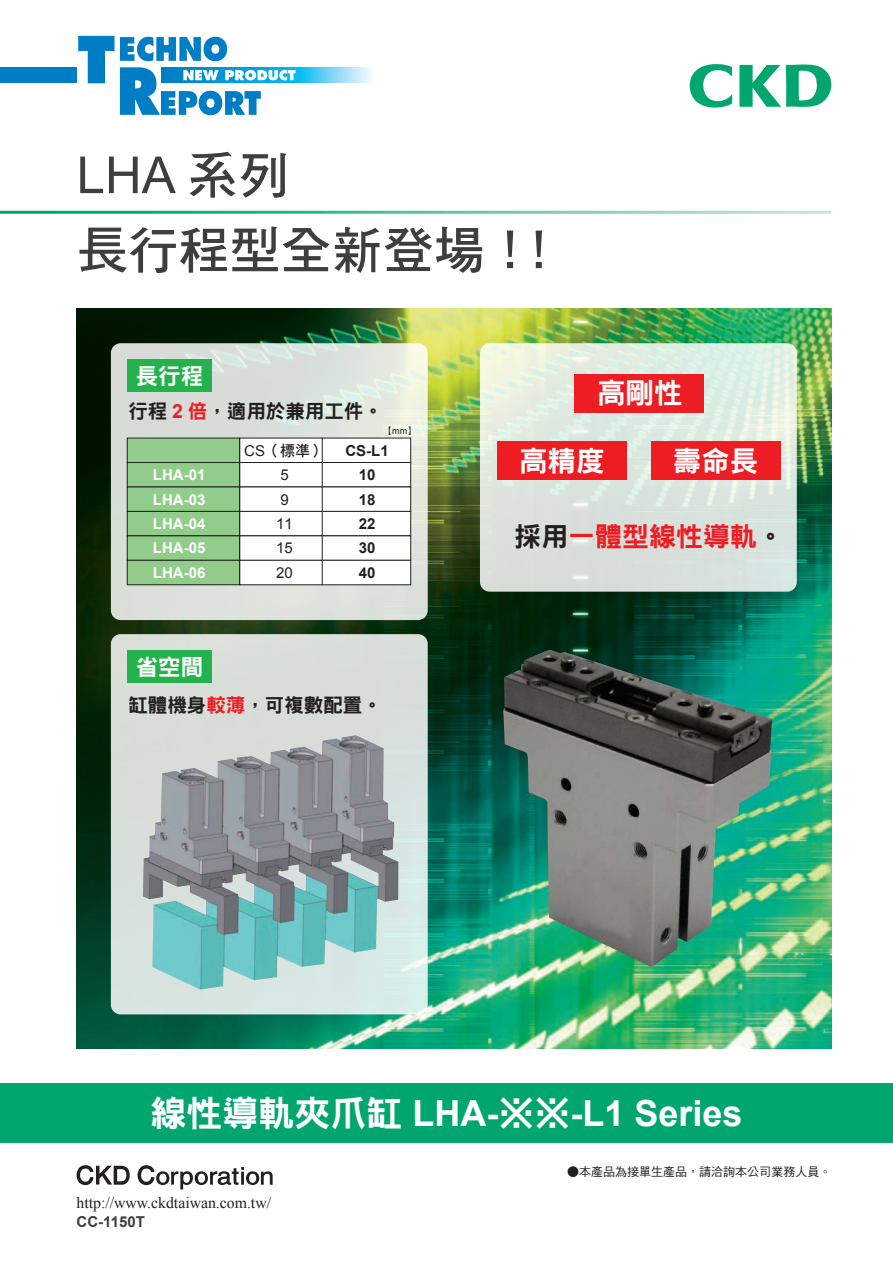
<style>
.page{position:relative;width:893px;height:1263px;background:#fff}
.page>*{position:absolute;margin:0;border:0;box-sizing:border-box;transform-origin:0 0}
.Head{font:51px/75px "DF Hei Std W7";color:#3e3e3f}
.Head_1{font:700 36px "Arial";color:#fff}
.t1{font:28.5px "DF Hei Std W9";color:#fff}
.t2{font:27px "DF Hei Std W9";color:#ee1d23}
.t3{font:22.5px "DF Hei Std W9";color:#fff}
.t4{font:19.5px "DF Hei Std W9";color:#231f20}
.t5{font:15.75px "Times New Roman";color:#231f20}
.t6{font:700 15px/24.3px "Arial";color:#fff;text-align:justify}
.t7{font:700 15px/24.3px "Arial";color:#231f20;text-align:center}
.t8{font:15px/24.3px "Arial";color:#231f20;text-align:center}
.t9{font:700 15px "Arial";color:#3e3e3f}
.Body_bullet{font:12px "DF Hei Std W5";color:#231f20}
.t10{font:9px "DF Hei Std W5";color:#231f20}
.s1{font-family:"Arial"}
.s2{font-family:"Arial";font-weight:700;color:#ee1d23}
.s3{color:#ee1d23}
.s4{font-family:"DF Hei Std W7"}
.s5{color:#231f20}
.s6{font-family:"DF Hei Std W9";font-weight:400}
</style>
<div class="page">
<svg style="left:296px;top:68px;width:75px;height:15px"></svg>
<div style="left:0;top:68px;width:76px;height:15px;background:#007ec5"></div>
<svg style="left:78px;top:36px;width:218px;height:79px"></svg>
<svg style="left:689px;top:64px;width:143px;height:44px"></svg>
<div style="left:0;top:1083px;width:893px;height:59px;background:#00a66e"></div>
<svg style="left:77px;top:1165px;width:53px;height:20px"></svg>
<svg style="left:138px;top:1165px;width:135px;height:24px"></svg>
<img style="left:77px;top:309px;width:754px;height:740px">
<div style="left:114px;top:637px;width:311px;height:374px;background:linear-gradient(to right,#d8ded9,#d8e1dd);border-radius:7px"></div>
<div style="left:111px;top:634px;width:317px;height:380px;border:6px solid #fff;border-radius:7px"></div>
<svg style="left:483px;top:346px;width:311px;height:243px;background:#dde6de"></svg>
<div style="left:480px;top:343px;width:317px;height:249px;border:6px solid #fff;border-radius:7px"></div>
<div style="left:574px;top:374px;width:130px;height:38px;background:#ee1d23"></div>
<div style="left:497px;top:441px;width:130px;height:39px;background:#ee1d23"></div>
<div style="left:651px;top:441px;width:130px;height:39px;background:#ee1d23"></div>
<div style="left:127px;top:650px;width:85px;height:32px;background:#23b24b"></div>
<svg style="left:114px;top:346px;width:311px;height:271px;background:#dbe0da"></svg>
<div style="left:111px;top:343px;width:317px;height:277px;border:6px solid #fff;border-radius:7px"></div>
<div style="left:127px;top:360px;width:85px;height:32px;background:#23b24b"></div>
<div style="left:322px;top:438px;width:89px;height:24px;background:#fff"></div>
<div style="left:322px;top:462px;width:89px;height:25px;background:#fff"></div>
<div style="left:322px;top:462px;width:89px;height:25px;border:1px solid #231f20"></div>
<div style="left:322px;top:487px;width:89px;height:24px;background:#fff"></div>
<div style="left:322px;top:511px;width:89px;height:25px;background:#fff"></div>
<div style="left:322px;top:511px;width:89px;height:25px;border:1px solid #231f20"></div>
<div style="left:322px;top:536px;width:89px;height:24px;background:#fff"></div>
<div style="left:322px;top:535px;width:89px;height:26px;border:1px solid #231f20"></div>
<div style="left:322px;top:560px;width:89px;height:25px;background:#fff"></div>
<div style="left:322px;top:560px;width:89px;height:25px;border:1px solid #231f20"></div>
<div style="left:127px;top:462px;width:113px;height:25px;background:#91cc8a"></div>
<div style="left:127px;top:462px;width:113px;height:25px;border:1px solid #231f20"></div>
<div style="left:127px;top:487px;width:113px;height:24px;background:#91cc8a"></div>
<div style="left:127px;top:511px;width:113px;height:25px;background:#91cc8a"></div>
<div style="left:127px;top:511px;width:113px;height:25px;border:1px solid #231f20"></div>
<div style="left:127px;top:536px;width:113px;height:24px;background:#91cc8a"></div>
<div style="left:127px;top:535px;width:113px;height:26px;border:1px solid #231f20"></div>
<div style="left:127px;top:560px;width:113px;height:25px;background:#91cc8a"></div>
<div style="left:127px;top:560px;width:113px;height:25px;border:1px solid #231f20"></div>
<div style="left:127px;top:438px;width:113px;height:24px;background:#91cc8a"></div>
<div style="left:127px;top:438px;width:113px;height:25px;border:1px solid #231f20"></div>
<div style="left:240px;top:462px;width:82px;height:25px;background:#fff"></div>
<div style="left:239px;top:462px;width:84px;height:25px;border:1px solid #231f20"></div>
<div style="left:240px;top:438px;width:82px;height:24px;background:#fff"></div>
<div style="left:239px;top:438px;width:84px;height:25px;border:1px solid #231f20"></div>
<div style="left:240px;top:487px;width:82px;height:24px;background:#fff"></div>
<div style="left:240px;top:511px;width:82px;height:25px;background:#fff"></div>
<div style="left:239px;top:511px;width:84px;height:25px;border:1px solid #231f20"></div>
<div style="left:240px;top:536px;width:82px;height:24px;background:#fff"></div>
<div style="left:239px;top:535px;width:84px;height:26px;border:1px solid #231f20"></div>
<div style="left:240px;top:560px;width:82px;height:25px;background:#fff"></div>
<div style="left:239px;top:560px;width:84px;height:25px;border:1px solid #231f20"></div>
<img style="left:143px;top:735px;width:255px;height:254px">
<img style="left:503px;top:650px;width:269px;height:317px">
<p class="Head" style="left:77px;top:136px;width:489px"><span class="s1">LHA</span> 系列<br>長行程型全新登場！！</p>
<p class="t3" style="left:136px;top:363px;width:69px">長行程</p>
<p class="t4" style="left:128px;top:400px;width:256px">行程 <span class="s2">2</span> <span class="s3">倍</span>，適用於兼用工件。</p>
<p class="t10" style="left:385px;top:426px;width:32px">【<span class="s1">mm</span>】</p>
<p class="t1" style="left:597px;top:378px;width:87px">高剛性</p>
<p class="t6" style="left:153px;top:463px;width:54px">LHA-01<br>LHA-03<br>LHA-04<br>LHA-05<br>LHA-06</p>
<p class="t8" style="left:244px;top:439px;width:82px">CS<span class="s4">（標準）<br></span>5<br>9<br>11<br>15<br>20</p>
<p class="t7" style="left:345px;top:439px;width:45px">CS-L1<br>10<br>18<br>22<br>30<br>40</p>
<p class="t3" style="left:136px;top:654px;width:69px">省空間</p>
<p class="t4" style="left:128px;top:694px;width:255px">缸體機身<span class="s3">較薄</span>，可複數配置。</p>
<p class="t1" style="left:519px;top:446px;width:87px">高精度</p>
<p class="t1" style="left:673px;top:446px;width:87px">壽命長</p>
<p class="t2" style="left:514px;top:522px;width:271px"><span class="s5">採用</span>一體型線性導軌<span class="s5">。</span></p>
<p class="Head_1" style="left:150px;top:1089px;width:594px"><span class="s6">線性導軌夾爪缸</span> LHA-<span class="s6">※※</span>-L1 Series</p>
<p class="Body_bullet" style="left:567px;top:1165px;width:266px">●本產品為接單生產品，請洽詢本公司業務人員。</p>
<p class="t5" style="left:77px;top:1192px;width:196px">http://www.ckdtaiwan.com.tw/</p>
<p class="t9" style="left:77px;top:1212px;width:70px">CC-1150T</p>
</div>
